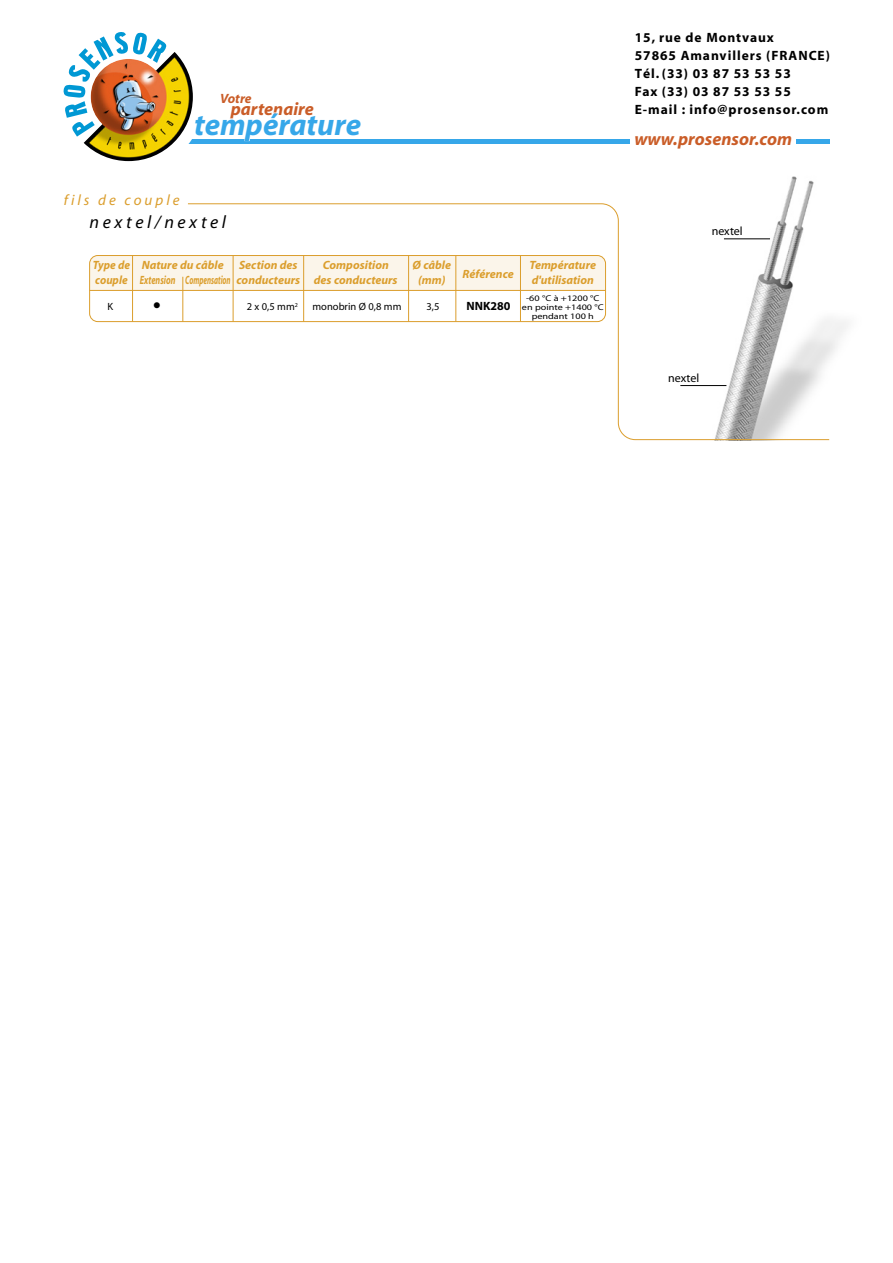
<style>
.page{position:relative;width:893px;height:1263px;background:#fff}
.page>*{position:absolute;margin:0;border:0;box-sizing:border-box;transform-origin:0 0}
.t1{font:italic 700 30.75px "Myriad";color:#36a7e9}
.t2{font:italic 700 18px "Myriad";color:#ca5d28}
.t3{font:italic 18px "Myriad";letter-spacing:.2em;color:#000}
.t4{font:16.5px "Symbol";color:#000}
.t5{font:italic 15px "Myriad";letter-spacing:.2em;color:#db9e2d}
.t6{font:700 13.5px/18px "Myriad";letter-spacing:.07em;color:#000}
.t7{font:italic 700 13.5px "Myriad";color:#ca5d28}
.t8{font:italic 700 12px/15px "Myriad";color:#db9e2d;text-align:center}
.t9{font:italic 700 12px "Myriad";color:#db9e2d;scale:.7 1}
.t10{font:12px "Myriad";color:#000}
.t11{font:italic 700 12px/15px "Myriad";color:#db9e2d;scale:.94 1}
.t12{font:700 12px "Myriad";color:#000}
.t13{font:10.5px "Myriad";color:#000}
.t14{font:8.4px/9px "Myriad";color:#000;text-align:center;scale:1.21 1}
</style>
<div class="page">
<div style="left:139px;top:139px;width:690px;height:5px;background:#36a7e9"></div>
<svg style="left:52px;top:20px;width:153px;height:153px"></svg>
<img style="left:63px;top:33px;width:103px;height:104px">
<svg style="left:194px;top:112px;width:56px;height:29px"></svg>
<div style="left:631px;top:131px;width:165px;height:22px;background:#fff"></div>
<img style="left:785px;top:176px;width:63px;height:181px">
<svg style="left:187px;top:203px;width:643px;height:237px"></svg>
<svg style="left:89px;top:255px;width:517px;height:67px"></svg>
<hr style="left:90px;top:290px;width:515px;height:1px;background:#db9e2d">
<hr style="left:455px;top:255px;width:1px;height:67px;background:#db9e2d">
<hr style="left:408px;top:255px;width:1px;height:67px;background:#db9e2d">
<hr style="left:303px;top:255px;width:1px;height:67px;background:#db9e2d">
<hr style="left:233px;top:255px;width:1px;height:67px;background:#db9e2d">
<hr style="left:182px;top:277px;width:1px;height:45px;background:#db9e2d">
<hr style="left:132px;top:255px;width:1px;height:67px;background:#db9e2d">
<hr style="left:520px;top:255px;width:1px;height:67px;background:#db9e2d">
<p class="t7" style="left:220px;top:92px;width:33px">Votre</p>
<h2 class="t2" style="left:231px;top:99px;width:84px">partenaire</h2>
<h1 class="t1" style="left:194px;top:108px;width:169px">température</h1>
<p class="t5" style="left:64px;top:192px;width:117px">fils de couple</p>
<h2 class="t3" style="left:90px;top:213px;width:138px">nextel/nextel</h2>
<p class="t8" style="left:412px;top:258px;width:40px">Ø câble (mm)</p>
<p class="t11" style="left:93px;top:258px;width:41px">Type de couple</p>
<p class="t8" style="left:314px;top:258px;width:85px">Composition des conducteurs</p>
<p class="t8" style="left:142px;top:258px;width:84px">Nature du câble</p>
<p class="t8" style="left:237px;top:258px;width:65px;text-align:left">Section des conducteurs</p>
<p class="t8" style="left:463px;top:267px;width:53px">Référence</p>
<p class="t9" style="left:140px;top:274px;width:131px">Extension Compensation</p>
<p class="t13" style="left:108px;top:301px;width:7px">K</p>
<h3 class="t4" style="left:153px;top:294px;width:9px">•</h3>
<p class="t13" style="left:247px;top:301px;width:53px">2 x 0,5 mm<sup>2</sup></p>
<p class="t13" style="left:313px;top:301px;width:90px">monobrin Ø 0,8 mm</p>
<p class="t13" style="left:426px;top:301px;width:14px">3,5</p>
<p class="t12" style="left:466px;top:300px;width:45px">NNK280</p>
<p class="t8" style="left:530px;top:258px;width:68px;text-align:left">Température d'utilisation</p>
<p class="t14" style="left:522px;top:294px;width:69px">-60 °C à +1200 °C en pointe +1400 °C pendant 100 h</p>
<p class="t6" style="left:635px;top:29px;width:197px">15, rue de Montvaux<br>57865 Amanvillers (FRANCE)<br>Tél. (33) 03 87 53 53 53<br>Fax (33) 03 87 53 53 55<br>E-mail : info@prosensor.com</p>
<h2 class="t2" style="left:634px;top:129px;width:159px">www.prosensor.com</h2>
<p class="t10" style="left:712px;top:225px;width:33px">nextel</p>
<p class="t10" style="left:668px;top:372px;width:33px">nextel</p>
</div>
